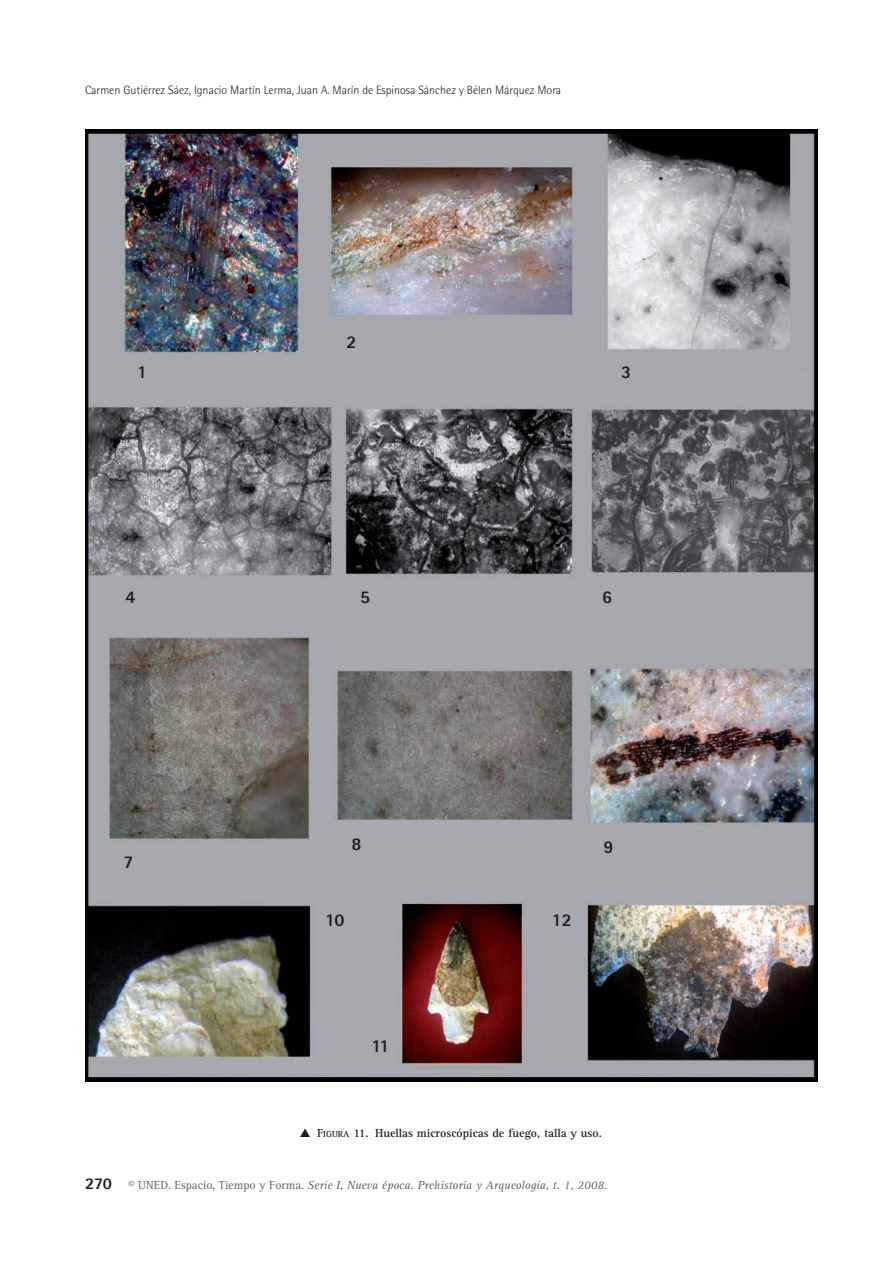
<style>
.page{position:relative;width:893px;height:1263px;background:#fff}
.page>*{position:absolute;margin:0;border:0;box-sizing:border-box;transform-origin:0 0}
.t1{font:800 18px "Rotis Sans Serif";color:#231f20}
.t2{font:300 12px "Rotis Semi Sans";color:#231f20}
.t3{font:italic 12px "Rotis Serif";color:#636366}
.t4{font:700 12px "Rotis Serif";color:#231f20}
.s1{font-size:9px}
.s2{font-family:"Rotis Sans Serif";font-weight:800;font-style:normal;font-size:16.5px;color:#231f20}
.s3{font-style:normal}
</style>
<div class="page">
<img style="left:85px;top:129px;width:733px;height:953px">
<p class="t2" style="left:85px;top:86px;width:478px">Carmen Gutiérrez Sáez, Ignacio Martín Lerma, Juan A. Marín de Espinosa Sánchez y Bélen Márquez Mora</p>
<h1 class="t1" style="left:137px;top:366px;width:12px">1</h1>
<h1 class="t1" style="left:346px;top:336px;width:12px">2</h1>
<h1 class="t1" style="left:621px;top:365px;width:12px">3</h1>
<h1 class="t1" style="left:125px;top:591px;width:12px">4</h1>
<h1 class="t1" style="left:360px;top:591px;width:12px">5</h1>
<h1 class="t1" style="left:602px;top:591px;width:12px">6</h1>
<h1 class="t1" style="left:124px;top:856px;width:12px">7</h1>
<h1 class="t1" style="left:351px;top:837px;width:12px">8</h1>
<h1 class="t1" style="left:603px;top:840px;width:12px">9</h1>
<h1 class="t1" style="left:325px;top:914px;width:21px">10</h1>
<h1 class="t1" style="left:552px;top:914px;width:21px">12</h1>
<h1 class="t1" style="left:371px;top:1039px;width:19px">11</h1>
<p class="t4" style="left:300px;top:1129px;width:304px">▲ F<span class="s1">IGURA</span> 11. Huellas microscópicas de fuego, talla y uso.</p>
<p class="t3" style="left:85px;top:1181px;width:524px"><span class="s2">270</span> <span class="s3">© UNED. Espacio, Tiempo y Forma.</span> Serie I, Nueva época. Prehistoria y Arqueología, t. 1, 2008.</p>
</div>
